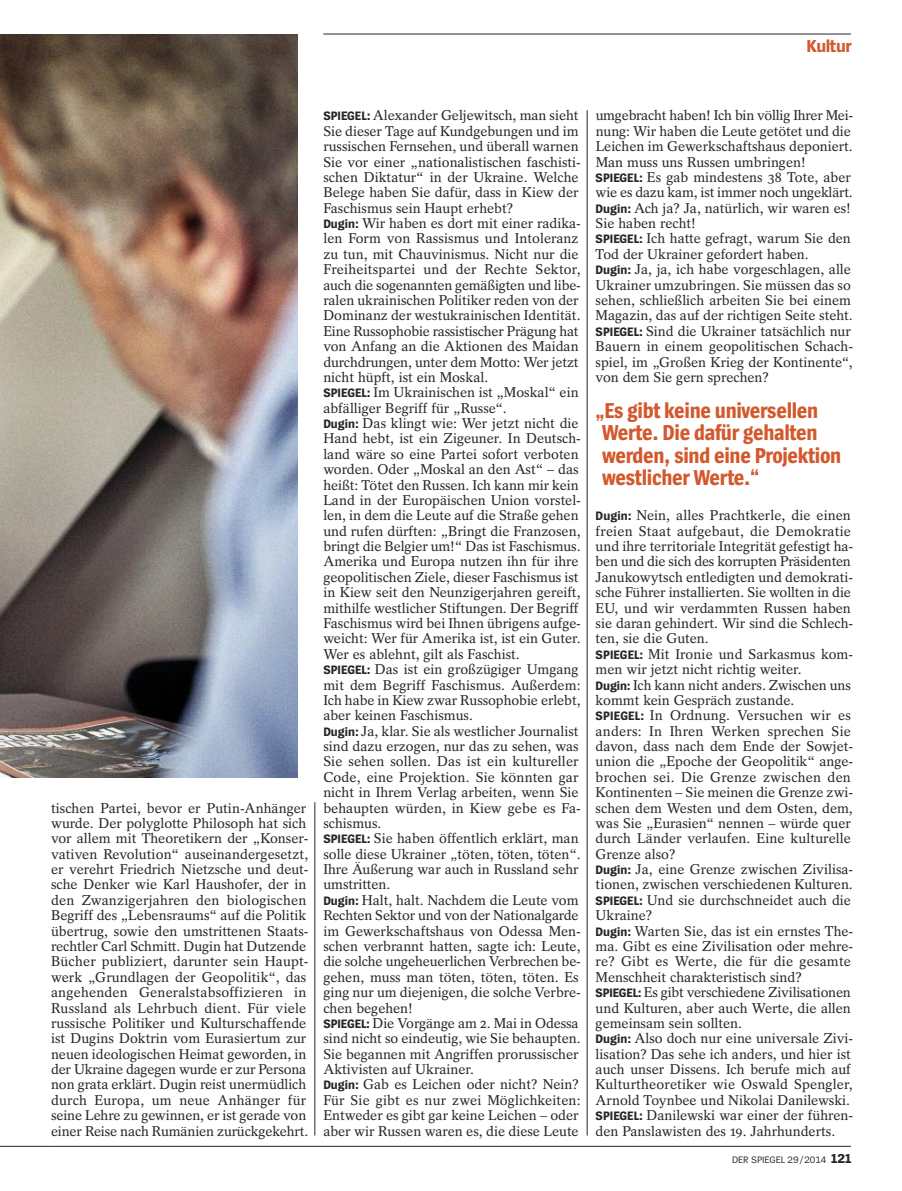
<style>
.page{position:relative;width:902px;height:1191px;background:#fff}
.page>*{position:absolute;margin:0;border:0;box-sizing:border-box;transform-origin:0 0}
.t1{font:700 22.5px/22.5px "Spiegel Sans Cd";letter-spacing:-.015em;color:#d3592c}
.t2{font:700 18px "Spiegel Sans";letter-spacing:-.025em;color:#d3592c}
.t3{font:14.1px/15.3px "Spiegel Serif";color:#272627}
.t4{font:9.75px "Spiegel Sans";letter-spacing:-.005em;color:#272627}
.s1{font-family:"Spiegel Sans";font-weight:700;font-size:12.75px}
.s2{font-weight:700;font-size:13.5px}
</style>
<div class="page">
<hr style="left:323px;top:34px;width:527px;height:1px;background:#272627">
<hr style="left:0;top:1146px;width:51px;height:1px;background:#272627">
<hr style="left:51px;top:1146px;width:799px;height:1px;background:#272627">
<hr style="left:314px;top:802px;width:1px;height:333px;background:#272627">
<hr style="left:587px;top:110px;width:1px;height:1025px;background:#272627">
<img style="left:0;top:34px;width:297px;height:743px">
<p class="t2" style="left:806px;top:39px;width:47px">Kultur</p>
<p class="t3" style="left:51px;top:801px;width:259px">tischen Partei, bevor er Putin-Anhänger wurde. Der polyglotte Philosoph hat sich vor allem mit Theoretikern der „Konser&shy;vativen Revolution“ auseinandergesetzt, er verehrt Friedrich Nietzsche und deut&shy;sche Denker wie Karl Haushofer, der in den Zwanzigerjahren den biologischen Begriff des „Lebensraums“ auf die Politik übertrug, sowie den umstrittenen Staats&shy;rechtler Carl Schmitt. Dugin hat Dutzende Bücher publiziert, darunter sein Haupt&shy;werk „Grundlagen der Geopolitik“, das angehenden Generalstabsoffizieren in Russland als Lehrbuch dient. Für viele russische Politiker und Kulturschaffende ist Dugins Doktrin vom Eurasiertum zur neuen ideologischen Heimat geworden, in der Ukraine dagegen wurde er zur Persona non grata erklärt. Dugin reist unermüdlich durch Europa, um neue Anhänger für seine Lehre zu gewinnen, er ist gerade von einer Reise nach Rumänien zurückgekehrt.</p>
<p class="t3" style="left:323px;top:109px;width:259px"><span class="s1">SPIEGEL:</span> Alexander Geljewitsch, man sieht Sie dieser Tage auf Kundgebungen und im russischen Fernsehen, und überall warnen Sie vor einer „nationalistischen faschisti&shy;schen Diktatur“ in der Ukraine. Welche Belege haben Sie dafür, dass in Kiew der Faschismus sein Haupt erhebt?<br><span class="s1">Dugin:</span> Wir haben es dort mit einer radika&shy;len Form von Rassismus und Intoleranz zu tun, mit Chauvinismus. Nicht nur die Freiheitspartei und der Rechte Sektor, auch die sogenannten gemäßigten und libe&shy;ralen ukrainischen Politiker reden von der Dominanz der westukrainischen Identität.<br>Eine Russophobie rassistischer Prägung hat von Anfang an die Aktionen des Maidan durchdrungen, unter dem Motto: Wer jetzt nicht hüpft, ist ein Moskal.<br><span class="s1">SPIEGEL:</span> Im Ukrainischen ist „Moskal“ ein abfälliger Begriff für „Russe“.<br><span class="s1">Dugin:</span> Das klingt wie: Wer jetzt nicht die Hand hebt, ist ein Zigeuner. In Deutsch&shy;land wäre so eine Partei sofort verboten worden. Oder „Moskal an den Ast“ – das heißt: Tötet den Russen. Ich kann mir kein Land in der Europäischen Union vorstel&shy;len, in dem die Leute auf die Straße gehen und rufen dürften: „Bringt die Franzosen, bringt die Belgier um!“ Das ist Faschismus.<br>Amerika und Europa nutzen ihn für ihre geopolitischen Ziele, dieser Faschismus ist in Kiew seit den Neunzigerjahren gereift, mithilfe westlicher Stiftungen. Der Begriff Faschismus wird bei Ihnen übrigens aufge&shy;weicht: Wer für Amerika ist, ist ein Guter.<br>Wer es ablehnt, gilt als Faschist.<br><span class="s1">SPIEGEL:</span> Das ist ein großzügiger Umgang mit dem Begriff Faschismus. Außerdem:<br>Ich habe in Kiew zwar Russophobie erlebt, aber keinen Faschismus.<br><span class="s1">Dugin:</span> Ja, klar. Sie als westlicher Journalist sind dazu erzogen, nur das zu sehen, was Sie sehen sollen. Das ist ein kultureller Code, eine Projektion. Sie könnten gar nicht in Ihrem Verlag arbeiten, wenn Sie behaupten würden, in Kiew gebe es Fa&shy;schismus.<br><span class="s1">SPIEGEL:</span> Sie haben öffentlich erklärt, man solle diese Ukrainer „töten, töten, töten“.<br>Ihre Äußerung war auch in Russland sehr umstritten.<br><span class="s1">Dugin:</span> Halt, halt. Nachdem die Leute vom Rechten Sektor und von der Nationalgarde im Gewerkschaftshaus von Odessa Men&shy;schen verbrannt hatten, sagte ich: Leute, die solche ungeheuerlichen Verbrechen be&shy;gehen, muss man töten, töten, töten. Es ging nur um diejenigen, die solche Verbre&shy;chen begehen!<br><span class="s1">SPIEGEL:</span> Die Vorgänge am 2. Mai in Odessa sind nicht so eindeutig, wie Sie behaupten.<br>Sie begannen mit Angriffen prorussischer Aktivisten auf Ukrainer.<br><span class="s1">Dugin:</span> Gab es Leichen oder nicht? Nein?<br>Für Sie gibt es nur zwei Möglichkeiten:<br>Entweder es gibt gar keine Leichen – oder aber wir Russen waren es, die diese Leute</p>
<p class="t3" style="left:595px;top:109px;width:259px">umgebracht haben! Ich bin völlig Ihrer Mei&shy;nung: Wir haben die Leute getötet und die Leichen im Gewerkschaftshaus deponiert.<br>Man muss uns Russen umbringen!<br><span class="s1">SPIEGEL:</span> Es gab mindestens 38 Tote, aber wie es dazu kam, ist immer noch ungeklärt.<br><span class="s1">Dugin:</span> Ach ja? Ja, natürlich, wir waren es!<br>Sie haben recht!<br><span class="s1">SPIEGEL:</span> Ich hatte gefragt, warum Sie den Tod der Ukrainer gefordert haben.<br><span class="s1">Dugin:</span> Ja, ja, ich habe vorgeschlagen, alle Ukrainer umzubringen. Sie müssen das so sehen, schließlich arbeiten Sie bei einem Magazin, das auf der richtigen Seite steht.<br><span class="s1">SPIEGEL:</span> Sind die Ukrainer tatsächlich nur Bauern in einem geopolitischen Schach&shy;spiel, im „Großen Krieg der Kontinente“, von dem Sie gern sprechen?</p>
<h1 class="t1" style="left:595px;top:400px;width:247px">„Es gibt keine universellen<br>Werte. Die dafür gehalten werden, sind eine Projektion westlicher Werte.“</h1>
<p class="t3" style="left:595px;top:509px;width:259px"><span class="s1">Dugin:</span> Nein, alles Prachtkerle, die einen freien Staat aufgebaut, die Demokratie und ihre territoriale Integrität gefestigt ha&shy;ben und die sich des korrupten Präsidenten Janukowytsch entledigten und demokrati&shy;sche Führer installierten. Sie wollten in die EU, und wir verdammten Russen haben sie daran gehindert. Wir sind die Schlech&shy;ten, sie die Guten.<br><span class="s1">SPIEGEL:</span> Mit Ironie und Sarkasmus kom&shy;men wir jetzt nicht richtig weiter.<br><span class="s1">Dugin:</span> Ich kann nicht anders. Zwischen uns kommt kein Gespräch zustande.<br><span class="s1">SPIEGEL:</span> In Ordnung. Versuchen wir es anders: In Ihren Werken sprechen Sie davon, dass nach dem Ende der Sowjet&shy;union die „Epoche der Geopolitik“ ange&shy;brochen sei. Die Grenze zwischen den Kontinenten – Sie meinen die Grenze zwi&shy;schen dem Westen und dem Osten, dem, was Sie „Eurasien“ nennen – würde quer durch Länder verlaufen. Eine kulturelle Grenze also?<br><span class="s1">Dugin:</span> Ja, eine Grenze zwischen Zivilisa&shy;tionen, zwischen verschiedenen Kulturen.<br><span class="s1">SPIEGEL:</span> Und sie durchschneidet auch die Ukraine?<br><span class="s1">Dugin:</span> Warten Sie, das ist ein ernstes The&shy;ma. Gibt es eine Zivilisation oder mehre&shy;re? Gibt es Werte, die für die gesamte Menschheit charakteristisch sind?<br><span class="s1">SPIEGEL:</span> Es gibt verschiedene Zivilisationen und Kulturen, aber auch Werte, die allen gemeinsam sein sollten.<br><span class="s1">Dugin:</span> Also doch nur eine universale Zivi&shy;lisation? Das sehe ich anders, und hier ist auch unser Dissens. Ich berufe mich auf Kulturtheoretiker wie Oswald Spengler, Arnold Toynbee und Nikolai Danilewski.<br><span class="s1">SPIEGEL:</span> Danilewski war einer der führen&shy;den Panslawisten des 19. Jahrhunderts.</p>
<p class="t4" style="left:732px;top:1156px;width:121px">DER SPIEGEL 29/2014 <span class="s2">121</span></p>
</div>
